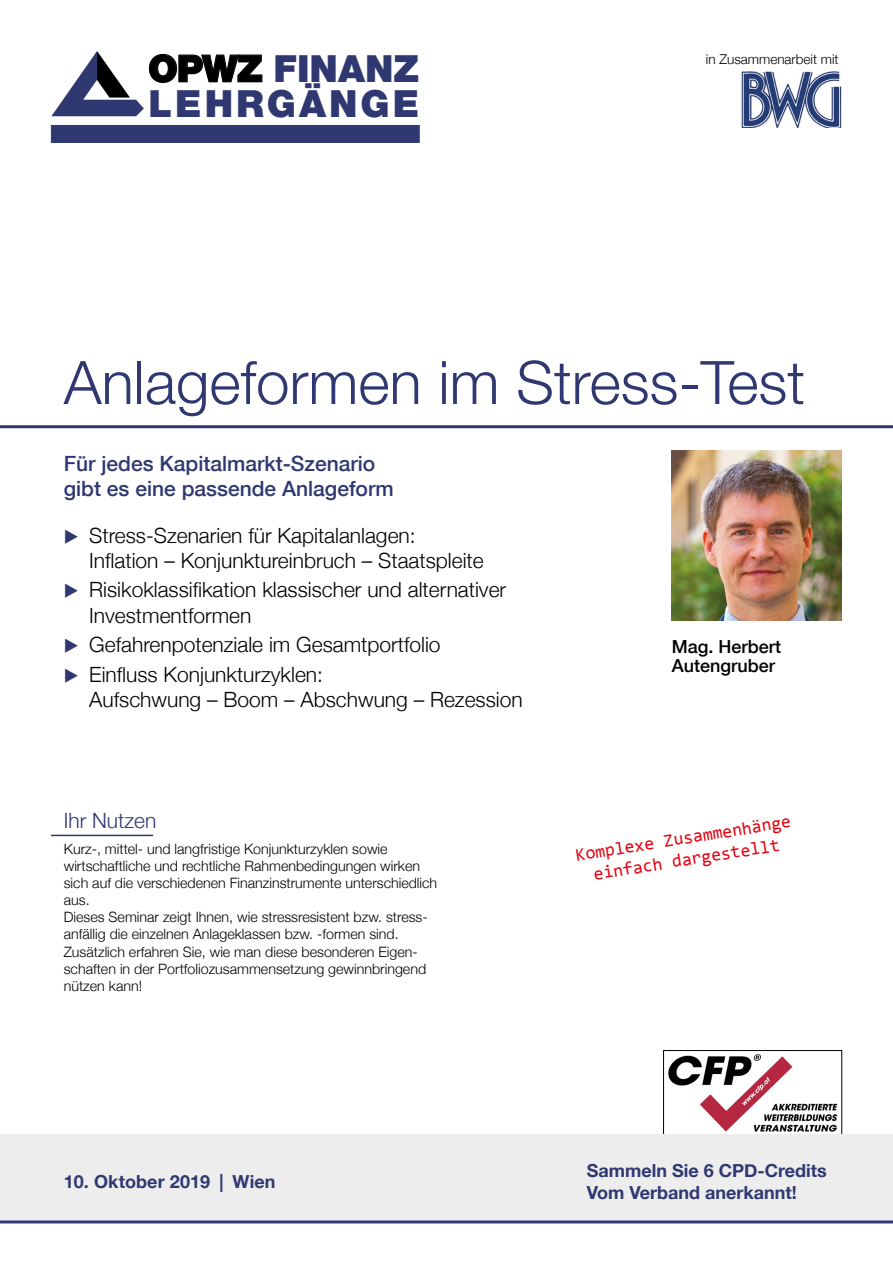
<style>
.page{position:relative;width:893px;height:1263px;background:#fff}
.page>*{position:absolute;margin:0;border:0;box-sizing:border-box;transform-origin:0 0}
.t1{font:300 60px "Helvetica Neue";color:#303871}
.t2{font:900 37.5px/35.2px "Helvetica Neue";letter-spacing:.04em;color:#303871}
.t3{font:300 21px/25.2px "Helvetica Neue";color:#000}
.t4{font:500 21px/25.5px "Helvetica Neue";color:#303871}
.t5{font:300 21px "Helvetica Neue";color:#303871}
.t6{font:700 18px/21.6px "Helvetica Neue";color:#303871}
.t7{font:18px/21.6px "Consolas";color:#e30613;text-align:center}
.t8{font:500 18px/19.5px "Helvetica Neue";color:#000}
.t9{font:300 14.25px/17.1px "Helvetica Neue";color:#000}
.t10{font:300 13.5px "Helvetica Neue";color:#000}
.s1{color:#000}
.s2{color:#303871}
</style>
<div class="page">
<hr style="left:0;top:1220px;width:893px;height:3px;background:#303871">
<hr style="left:0;top:425px;width:893px;height:3px;background:#303871">
<img style="left:741px;top:71px;width:101px;height:57px">
<div style="left:51px;top:125px;width:369px;height:18px;background:#303871"></div>
<svg style="left:51px;top:51px;width:212px;height:65px"></svg>
<img style="left:668px;top:1055px;width:170px;height:77px">
<div style="left:663px;top:1050px;width:179px;height:85px;border:1px solid #000"></div>
<img style="left:672px;top:451px;width:170px;height:170px">
<hr style="left:51px;top:835px;width:102px;height:1px;background:#303871">
<div style="left:0;top:1134px;width:497px;height:85px;background:#ededed"></div>
<div style="left:427px;top:1134px;width:466px;height:85px;background:#ededed"></div>
<h2 class="t2" style="left:148px;top:51px;width:273px"><span class="s1">OPWZ</span> FINANZ<br>LEHRGÄNGE</h2>
<p class="t10" style="left:706px;top:51px;width:134px">in Zusammenarbeit mit</p>
<h1 class="t1" style="left:64px;top:346px;width:743px">Anlageformen im Stress-Test</h1>
<h3 class="t4" style="left:64px;top:450px;width:331px">Für jedes Kapitalmarkt-Szenario gibt es eine passende Anlageform</h3>
<h3 class="t3" style="left:89px;top:522px;width:396px;text-indent:-26px"><span class="s2">▶</span> Stress-Szenarien für Kapitalanlagen:<br>Inflation – Konjunktureinbruch – Staatspleite</h3>
<h3 class="t3" style="left:89px;top:577px;width:418px;text-indent:-26px"><span class="s2">▶</span> Risikoklassifikation klassischer und alternativer<br>Investmentformen</h3>
<h3 class="t3" style="left:64px;top:629px;width:378px;line-height:29.4px"><span class="s2">▶</span> Gefahrenpotenziale im Gesamtportfolio <span class="s2">▶</span> Einfluss Konjunkturzyklen:</h3>
<h3 class="t3" style="left:89px;top:686px;width:435px">Aufschwung – Boom – Abschwung – Rezession</h3>
<h3 class="t5" style="left:64px;top:808px;width:94px">Ihr Nutzen</h3>
<p class="t9" style="left:64px;top:840px;width:375px">Kurz-, mittel- und langfristige Konjunkturzyklen sowie wirtschaftliche und rechtliche Rahmenbedingungen wirken sich auf die verschiedenen Finanzinstrumente unterschiedlich aus.<br>Dieses Seminar zeigt Ihnen, wie stressresistent bzw. stress&shy;anfällig die einzelnen Anlageklassen bzw. -formen sind.<br>Zusätzlich erfahren Sie, wie man diese besonderen Eigen&shy;schaften in der Portfoliozusammensetzung gewinnbringend nützen kann!</p>
<p class="t8" style="left:672px;top:636px;width:111px">Mag. Herbert<br>Autengruber</p>
<p class="t7" style="left:574px;top:844px;width:219px;rotate:-9deg">Komplexe Zusammenhänge einfach dargestellt</p>
<p class="t6" style="left:64px;top:1170px;width:213px">10. Oktober 2019 | Wien</p>
<p class="t6" style="left:587px;top:1159px;width:241px">Sammeln Sie 6 CPD-Credits<br>Vom Verband anerkannt!</p>
</div>
